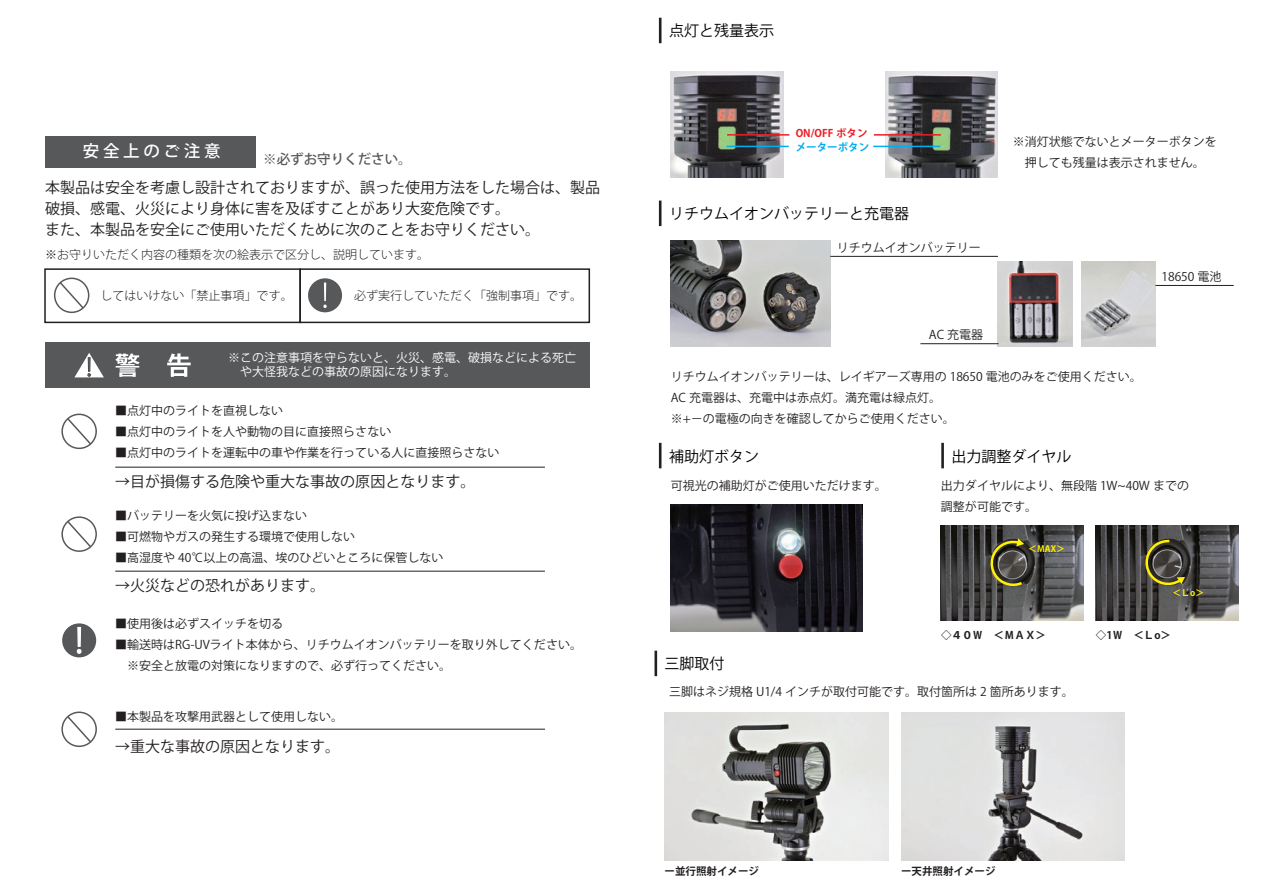
<style>
.page{position:relative;width:1263px;height:893px;background:#fff}
.page>*{position:absolute;margin:0;border:0;box-sizing:border-box;transform-origin:0 0}
.t1{font:500 16.5px "Koz Go Pr 6 N";color:#fff}
.t2{font:15px/21px "Koz Go Pr 6 N";color:#231f20}
.t3{font:15px "Koz Go Pr 6 N";color:#000}
.t4{font:500 13.5px "Koz Go Pr 6 N";color:#57585a}
.t5{font:12px/21px "Koz Go Pr 6 N";color:#231f20}
.t6{font:300 12px "Koz Go Pr 6 N";color:#231f20}
.t7{font:12px/14.4px "Koz Go Pr 6 N";color:#fff}
.t8{font:700 10.5px "Koz Go Pr 6 N";color:#231f20}
.t9{font:700 10.5px "Koz Go Pr 6 N";color:#ee1d23}
.t10{font:700 10.5px "Koz Go Pr 6 N";color:#00aeef}
.t11{font:700 8.85px "Koz Go Pr 6 N";color:#fff101}
</style>
<div class="page">
<div style="left:45px;top:136px;width:210px;height:31px;background:#57585a"></div>
<div style="left:308px;top:278px;width:34px;height:34px;background:#57585a;border-radius:50%"></div>
<svg style="left:323px;top:283px;width:4px;height:25px"></svg>
<div style="left:45px;top:343px;width:545px;height:45px;background:#57585a"></div>
<svg style="left:115px;top:353px;width:25px;height:24px"></svg>
<svg style="left:167px;top:353px;width:24px;height:24px"></svg>
<svg style="left:61px;top:723px;width:36px;height:24px"></svg>
<div style="left:44px;top:268px;width:257px;height:55px;border:2px solid #231f20"></div>
<div style="left:299px;top:268px;width:291px;height:55px;border:2px solid #231f20"></div>
<hr style="left:115px;top:467px;width:430px;height:1px;background:#231f20">
<hr style="left:115px;top:571px;width:430px;height:1px;background:#231f20">
<hr style="left:115px;top:729px;width:430px;height:1px;background:#231f20">
<hr style="left:659px;top:18px;width:2px;height:25px;background:#231f20">
<img style="left:671px;top:71px;width:112px;height:107px">
<img style="left:885px;top:71px;width:113px;height:107px">
<hr style="left:727px;top:134px;width:62px;height:2px;background:#ee1d23">
<hr style="left:874px;top:134px;width:67px;height:2px;background:#ee1d23">
<hr style="left:726px;top:146px;width:63px;height:1px;background:#00aeef">
<hr style="left:873px;top:146px;width:67px;height:1px;background:#00aeef">
<hr style="left:659px;top:201px;width:2px;height:25px;background:#231f20">
<img style="left:671px;top:240px;width:159px;height:107px">
<img style="left:997px;top:262px;width:75px;height:85px">
<img style="left:1081px;top:262px;width:74px;height:85px">
<hr style="left:830px;top:256px;width:168px;height:1px;background:#231f20">
<hr style="left:920px;top:343px;width:79px;height:1px;background:#231f20">
<hr style="left:1155px;top:285px;width:79px;height:1px;background:#231f20">
<hr style="left:659px;top:443px;width:2px;height:25px;background:#231f20">
<img style="left:671px;top:504px;width:191px;height:128px">
<img style="left:901px;top:712px;width:223px;height:149px">
<img style="left:665px;top:712px;width:223px;height:149px">
<hr style="left:654px;top:651px;width:3px;height:25px;background:#231f20">
<hr style="left:941px;top:443px;width:3px;height:25px;background:#231f20">
<img style="left:1096px;top:526px;width:143px;height:95px">
<svg style="left:1140px;top:538px;width:45px;height:49px;background:#58543a"></svg>
<img style="left:941px;top:526px;width:143px;height:95px">
<svg style="left:986px;top:538px;width:39px;height:50px;background:#5a5739"></svg>
<img style="left:44px;top:268px;width:71px;height:455px">
<h1 class="t1" style="left:83px;top:142px;width:139px">安 全 上 の ご 注 意</h1>
<p class="t2" style="left:45px;top:177px;width:556px">本製品は安全を考慮し設計されておりますが、誤った使用方法をした場合は、製品破損、感電、火災により身体に害を及ぼすことがあり大変危険です。<br>また、本製品を安全にご使用いただくために次のことをお守りください。</p>
<p class="t6" style="left:45px;top:248px;width:385px">※お守りいただく内容の種類を次の絵表示で区分し、説明しています。</p>
<p class="t4" style="left:263px;top:151px;width:150px">※必ずお守りください。</p>
<p class="t6" style="left:101px;top:289px;width:193px">してはいけない「禁止事項」です。</p>
<p class="t6" style="left:354px;top:289px;width:229px">必ず実行していただく「強制事項」です。</p>
<p class="t7" style="left:228px;top:351px;width:350px">※この注意事項を守らないと、火災、感電、破損などによる死亡　や大怪我などの事故の原因になります。</p>
<p class="t5" style="left:115px;top:400px;width:169px">■点灯中のライトを直視しない</p>
<p class="t5" style="left:115px;top:421px;width:277px">■点灯中のライトを人や動物の目に直接照らさない</p>
<p class="t5" style="left:115px;top:442px;width:385px">■点灯中のライトを運転中の車や作業を行っている人に直接照らさない</p>
<p class="t2" style="left:115px;top:471px;width:361px">→目が損傷する危険や重大な事故の原因となります。</p>
<p class="t5" style="left:115px;top:505px;width:193px">■バッテリーを火気に投げ込まない</p>
<p class="t5" style="left:115px;top:526px;width:241px">■可燃物やガスの発生する環境で使用しない</p>
<p class="t5" style="left:115px;top:547px;width:330px">■高湿度や 40℃以上の高温、埃のひどいところに保管しない</p>
<p class="t2" style="left:115px;top:575px;width:211px">→火災などの恐れがあります。</p>
<p class="t5" style="left:115px;top:613px;width:169px">■使用後は必ずスイッチを切る</p>
<p class="t5" style="left:115px;top:634px;width:468px">■輸送時はRG-UVライト本体から、リチウムイオンバッテリーを取り外してください。　※安全と放電の対策になりますので、必ず行ってください。</p>
<p class="t5" style="left:115px;top:707px;width:229px">■本製品を攻撃用武器として使用しない。</p>
<p class="t2" style="left:115px;top:736px;width:226px">→重大な事故の原因となります。</p>
<p class="t3" style="left:669px;top:22px;width:106px">点灯と残量表示</p>
<p class="t9" style="left:796px;top:127px;width:73px">ON/OFF ボタン</p>
<p class="t10" style="left:796px;top:141px;width:75px">メーターボタン</p>
<p class="t5" style="left:1013px;top:132px;width:205px">※消灯状態でないとメーターボタンを　押しても残量は表示されません。</p>
<p class="t3" style="left:669px;top:205px;width:241px">リチウムイオンバッテリーと充電器</p>
<p class="t5" style="left:837px;top:237px;width:145px">リチウムイオンバッテリー</p>
<p class="t5" style="left:929px;top:324px;width:56px">AC 充電器</p>
<p class="t5" style="left:1161px;top:266px;width:62px">18650 電池</p>
<p class="t5" style="left:671px;top:367px;width:473px">リチウムイオンバッテリーは、レイギアーズ専用の 18650 電池のみをご使用ください。<br>AC 充電器は、充電中は赤点灯。満充電は緑点灯。<br>※+－の電極の向きを確認してからご使用ください。</p>
<p class="t3" style="left:669px;top:448px;width:91px">補助灯ボタン</p>
<p class="t5" style="left:671px;top:476px;width:218px">可視光の補助灯がご使用いただけます。</p>
<p class="t3" style="left:951px;top:448px;width:121px">出力調整ダイヤル</p>
<p class="t5" style="left:941px;top:476px;width:249px">出力ダイヤルにより、無段階 1W~40W までの調整が可能です。</p>
<p class="t11" style="left:1028px;top:544px;width:38px">＜MAX＞</p>
<p class="t11" style="left:1172px;top:588px;width:33px">＜Ｌo＞</p>
<p class="t8" style="left:941px;top:630px;width:106px">◇４０Ｗ　＜ＭＡＸ＞</p>
<p class="t8" style="left:1096px;top:630px;width:77px">◇1Ｗ　＜Ｌo＞</p>
<p class="t3" style="left:665px;top:655px;width:61px">三脚取付</p>
<p class="t5" style="left:669px;top:682px;width:406px">三脚はネジ規格 U1/4 インチが取付可能です。取付箇所は 2 箇所あります。</p>
<p class="t8" style="left:665px;top:865px;width:96px">ー並行照射イメージ</p>
<p class="t8" style="left:901px;top:865px;width:96px">ー天井照射イメージ</p>
</div>
